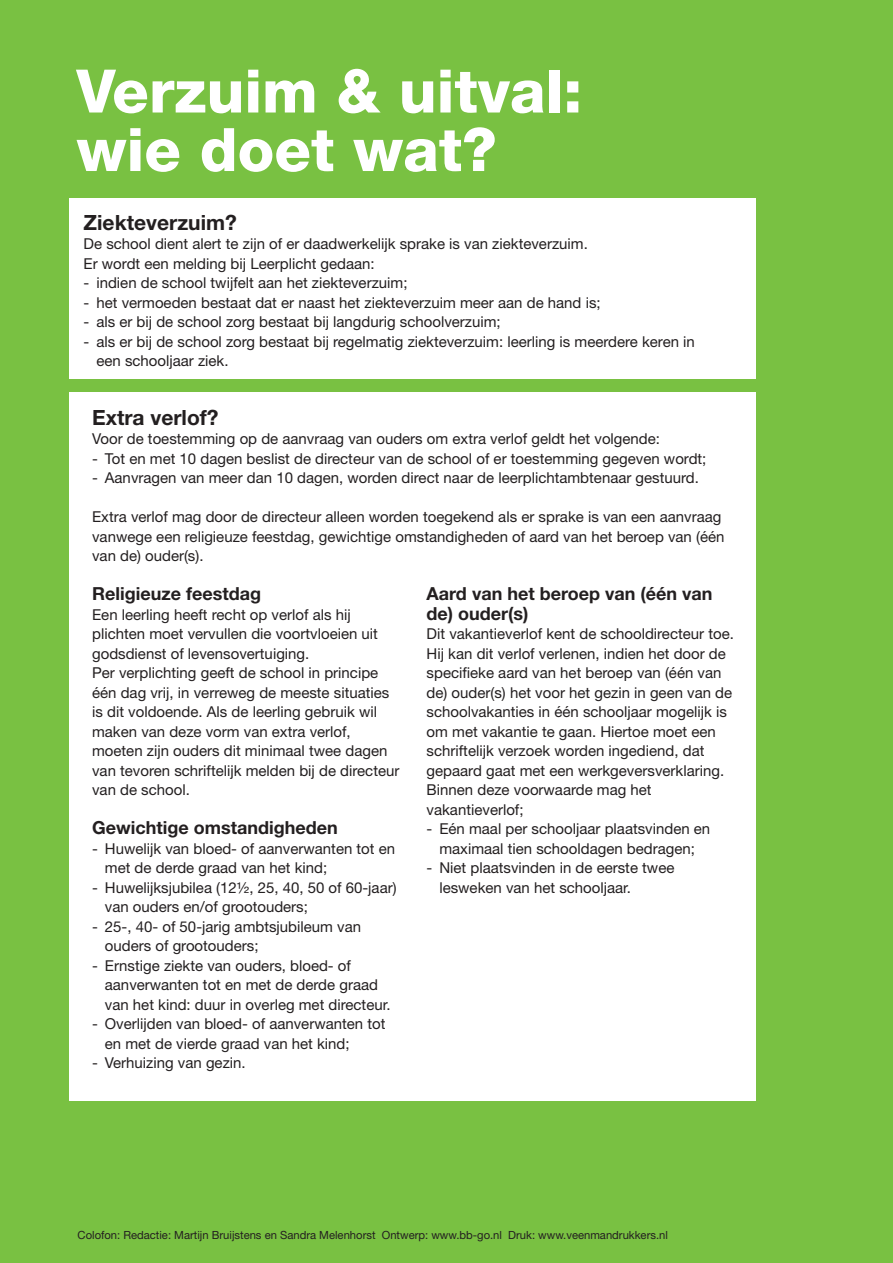
<style>
.page{position:relative;width:893px;height:1263px;background:#79c142}
.page>*{position:absolute;margin:0;border:0;box-sizing:border-box;transform-origin:0 0}
.t1{font:800 60px/58.5px "Helvetica Neue";color:#fff}
.t2{font:700 21px "Helvetica Neue";color:#231f20}
.t3{font:700 18px/19.5px "Helvetica Neue";color:#231f20}
.t4{font:15px/19.5px "Helvetica Neue";color:#231f20}
.t5{font:11.25px "Helvetica Neue";color:#231f20}
</style>
<div class="page">
<div style="left:69px;top:198px;width:686px;height:180px;background:#fff"></div>
<div style="left:69px;top:392px;width:686px;height:708px;background:#fff"></div>
<h1 class="t1" style="left:77px;top:62px;width:507px">Verzuim &amp; uitval: wie doet wat?</h1>
<h2 class="t2" style="left:84px;top:209px;width:155px">Ziekteverzuim?</h2>
<p class="t4" style="left:84px;top:234px;width:506px">De school dient alert te zijn of er daadwerkelijk sprake is van ziekteverzuim.<br>Er wordt een melding bij Leerplicht gedaan:</p>
<p class="t4" style="left:84px;top:273px;width:325px">- indien de school twijfelt aan het ziekteverzuim;</p>
<p class="t4" style="left:84px;top:292px;width:519px">- het vermoeden bestaat dat er naast het ziekteverzuim meer aan de hand is;</p>
<p class="t4" style="left:84px;top:312px;width:419px">- als er bij de school zorg bestaat bij langdurig schoolverzuim;</p>
<p class="t4" style="left:96px;top:331px;width:600px;text-indent:-13px">- als er bij de school zorg bestaat bij regelmatig ziekteverzuim: leerling is meerdere keren in een schooljaar ziek.</p>
<h2 class="t2" style="left:92px;top:404px;width:128px">Extra verlof?</h2>
<p class="t4" style="left:92px;top:429px;width:569px">Voor de toestemming op de aanvraag van ouders om extra verlof geldt het volgende:</p>
<p class="t4" style="left:92px;top:448px;width:616px">- Tot en met 10 dagen beslist de directeur van de school of er toestemming gegeven wordt;</p>
<p class="t4" style="left:92px;top:468px;width:608px">- Aanvragen van meer dan 10 dagen, worden direct naar de leerplichtambtenaar gestuurd.</p>
<p class="t4" style="left:92px;top:507px;width:634px">Extra verlof mag door de directeur alleen worden toegekend als er sprake is van een aanvraag vanwege een religieuze feestdag, gewichtige omstandigheden of aard van het beroep van (één van de) ouder(s).</p>
<p class="t3" style="left:92px;top:583px;width:170px">Religieuze feestdag</p>
<p class="t4" style="left:92px;top:604px;width:309px">Een leerling heeft recht op verlof als hij plichten moet vervullen die voortvloeien uit godsdienst of levensovertuiging.<br>Per verplichting geeft de school in principe één dag vrij, in verreweg de meeste situaties is dit voldoende. Als de leerling gebruik wil maken van deze vorm van extra verlof, moeten zijn ouders dit minimaal twee dagen van tevoren schriftelijk melden bij de directeur van de school.</p>
<p class="t3" style="left:92px;top:817px;width:247px">Gewichtige omstandigheden</p>
<p class="t4" style="left:105px;top:838px;width:292px;text-indent:-13px">- Huwelijk van bloed- of aanverwanten tot en met de derde graad van het kind;</p>
<p class="t4" style="left:105px;top:877px;width:293px;text-indent:-13px">- Huwelijksjubilea (12½, 25, 40, 50 of 60-jaar) van ouders en/of grootouders;</p>
<p class="t4" style="left:105px;top:916px;width:258px;text-indent:-13px">- 25-, 40- of 50-jarig ambtsjubileum van ouders of grootouders;</p>
<p class="t4" style="left:105px;top:955px;width:287px;text-indent:-13px">- Ernstige ziekte van ouders, bloed- of aanverwanten tot en met de derde graad van het kind: duur in overleg met directeur.</p>
<p class="t4" style="left:105px;top:1014px;width:282px;text-indent:-13px">- Overlijden van bloed- of aanverwanten tot en met de vierde graad van het kind;</p>
<p class="t4" style="left:92px;top:1053px;width:155px">- Verhuizing van gezin.</p>
<p class="t3" style="left:427px;top:583px;width:287px">Aard van het beroep van (één van de) ouder(s)</p>
<p class="t4" style="left:427px;top:624px;width:309px">Dit vakantieverlof kent de schooldirecteur toe.<br>Hij kan dit verlof verlenen, indien het door de specifieke aard van het beroep van (één van de) ouder(s) het voor het gezin in geen van de schoolvakanties in één schooljaar mogelijk is om met vakantie te gaan. Hiertoe moet een schriftelijk verzoek worden ingediend, dat gepaard gaat met een werkgeversverklaring.<br>Binnen deze voorwaarde mag het vakantieverlof;</p>
<p class="t4" style="left:427px;top:819px;width:285px;text-align:center">- Eén maal per schooljaar plaatsvinden en maximaal tien schooldagen bedragen;</p>
<p class="t4" style="left:439px;top:858px;width:237px;text-indent:-13px">- Niet plaatsvinden in de eerste twee lesweken van het schooljaar.</p>
<p class="t5" style="left:78px;top:1228px;width:592px">Colofon: Redactie: Martijn Bruijstens en Sandra Melenhorst Ontwerp: www.bb-go.nl Druk: www.veenmandrukkers.nl</p>
</div>
